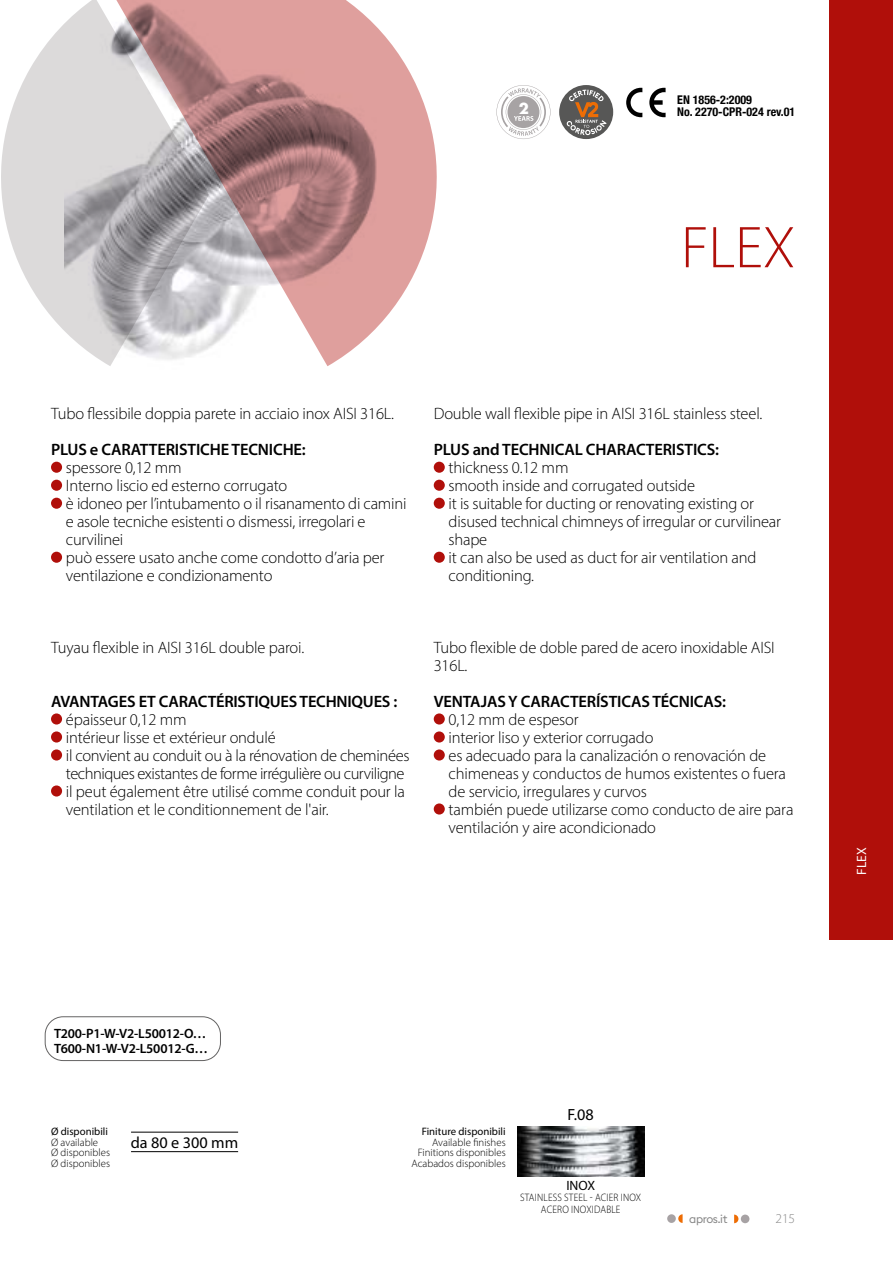
<style>
.page{position:relative;width:893px;height:1263px;background:#fff}
.page>*{position:absolute;margin:0;border:0;box-sizing:border-box;transform-origin:0 0}
.t1{font:300 59.4px "Myriad Pro";color:#b00f0a}
.t2{font:300 16.5px/18px "Myriad Pro";letter-spacing:-.01em;color:#000}
.t3{font:600 16.5px "Myriad Pro";letter-spacing:-.01em;color:#000}
.t4{font:16.2px "Myriad Pro";color:#000}
.t5{font:700 14.85px "Futura";color:#fff}
.t6{font:600 13.5px/15px "Myriad Pro";letter-spacing:-.015em;color:#000}
.t7{font:13.5px "Myriad Pro";color:#000}
.t8{font:13.5px "Myriad Pro";color:#fff}
.t9{font:300 13.5px "Myriad Pro";color:#878787}
.t10{font:700 condensed 12px "Helvetica Neue";color:#000}
.t11{font:11.4px "Euclid Square";letter-spacing:-.03em;color:#878787}
.t12{font:300 10.8px/10.8px "Myriad Pro";color:#000;text-align:right}
.t13{font:300 10.8px/11.7px "Myriad Pro";letter-spacing:.02em;color:#000;text-align:center;scale:.9 1}
.t14{font:10.8px "Myriad Pro";color:#000}
</style>
<div class="page">
<hr style="left:131px;top:1132px;width:107px;height:1px;background:#000">
<hr style="left:131px;top:1151px;width:107px;height:1px;background:#000">
<img style="left:517px;top:1127px;width:127px;height:49px">
<svg style="left:209px;top:0;width:228px;height:366px"></svg>
<svg style="left:1px;top:0;width:208px;height:366px"></svg>
<div style="left:51px;top:462px;width:11px;height:11px;background:#b00f0a;border-radius:50%"></div>
<div style="left:51px;top:480px;width:11px;height:11px;background:#b00f0a;border-radius:50%"></div>
<div style="left:51px;top:498px;width:11px;height:11px;background:#b00f0a;border-radius:50%"></div>
<div style="left:51px;top:552px;width:11px;height:11px;background:#b00f0a;border-radius:50%"></div>
<div style="left:434px;top:462px;width:11px;height:11px;background:#b00f0a;border-radius:50%"></div>
<div style="left:434px;top:480px;width:11px;height:11px;background:#b00f0a;border-radius:50%"></div>
<div style="left:434px;top:498px;width:11px;height:11px;background:#b00f0a;border-radius:50%"></div>
<div style="left:434px;top:552px;width:11px;height:11px;background:#b00f0a;border-radius:50%"></div>
<div style="left:51px;top:713px;width:11px;height:11px;background:#b00f0a;border-radius:50%"></div>
<div style="left:51px;top:731px;width:11px;height:11px;background:#b00f0a;border-radius:50%"></div>
<div style="left:51px;top:749px;width:11px;height:11px;background:#b00f0a;border-radius:50%"></div>
<div style="left:51px;top:785px;width:11px;height:11px;background:#b00f0a;border-radius:50%"></div>
<div style="left:434px;top:713px;width:11px;height:11px;background:#b00f0a;border-radius:50%"></div>
<div style="left:434px;top:731px;width:11px;height:11px;background:#b00f0a;border-radius:50%"></div>
<div style="left:434px;top:749px;width:11px;height:11px;background:#b00f0a;border-radius:50%"></div>
<div style="left:434px;top:803px;width:11px;height:11px;background:#b00f0a;border-radius:50%"></div>
<div style="left:45px;top:1016px;width:176px;height:45px;border:1px solid #646363;border-radius:18px"></div>
<div style="left:559px;top:85px;width:54px;height:54px;background:#575756;border-radius:50%"></div>
<svg style="left:566px;top:90px;width:41px;height:45px"></svg>
<svg style="left:626px;top:88px;width:16px;height:29px"></svg>
<svg style="left:649px;top:88px;width:17px;height:29px"></svg>
<svg style="left:496px;top:85px;width:54px;height:54px"></svg>
<div style="left:667px;top:1214px;width:9px;height:9px;background:#a7a2a4;border-radius:50%"></div>
<svg style="left:678px;top:1214px;width:5px;height:9px"></svg>
<svg style="left:734px;top:1214px;width:4px;height:9px"></svg>
<div style="left:741px;top:1214px;width:8px;height:9px;background:#a7a2a4;border-radius:50%"></div>
<div style="left:829px;top:0;width:64px;height:940px;background:#b00f0a"></div>
<p class="t10" style="left:677px;top:90px;width:76px">EN 1856-2:2009</p>
<p class="t5" style="left:519px;top:98px;width:12px">2</p>
<p class="t10" style="left:677px;top:101px;width:120px">No. 2270-CPR-024 rev.01</p>
<h1 class="t1" style="left:681px;top:212px;width:116px">FLEX</h1>
<p class="t2" style="left:51px;top:404px;width:345px">Tubo flessibile doppia parete in acciaio inox AISI 316L.</p>
<p class="t3" style="left:51px;top:439px;width:256px">PLUS e CARATTERISTICHE TECNICHE:</p>
<p class="t2" style="left:66px;top:458px;width:342px">spessore 0,12 mm<br>Interno liscio ed esterno corrugato<br>è idoneo per l’intubamento o il risanamento di camini e asole tecniche esistenti o dismessi, irregolari e curvilinei<br>può essere usato anche come condotto d’aria per ventilazione e condizionamento</p>
<p class="t2" style="left:51px;top:638px;width:255px">Tuyau flexible in AISI 316L double paroi.</p>
<p class="t3" style="left:51px;top:690px;width:348px">AVANTAGES ET CARACTÉRISTIQUES TECHNIQUES :</p>
<p class="t2" style="left:66px;top:710px;width:345px">épaisseur 0,12 mm<br>intérieur lisse et extérieur ondulé<br>il convient au conduit ou à la rénovation de cheminées techniques existantes de forme irrégulière ou curviligne il peut également être utilisé comme conduit pour la ventilation et le conditionnement de l'air.</p>
<p class="t2" style="left:434px;top:404px;width:330px">Double wall flexible pipe in AISI 316L stainless steel.</p>
<p class="t3" style="left:434px;top:439px;width:287px">PLUS and TECHNICAL CHARACTERISTICS:</p>
<p class="t2" style="left:449px;top:458px;width:334px">thickness 0.12 mm<br>smooth inside and corrugated outside<br>it is suitable for ducting or renovating existing or disused technical chimneys of irregular or curvilinear shape<br>it can also be used as duct for air ventilation and conditioning.</p>
<p class="t2" style="left:434px;top:638px;width:342px">Tubo flexible de doble pared de acero inoxidable AISI<br>316L.</p>
<p class="t3" style="left:434px;top:690px;width:294px">VENTAJAS Y CARACTERÍSTICAS TÉCNICAS:</p>
<p class="t2" style="left:449px;top:710px;width:346px">0,12 mm de espesor<br>interior liso y exterior corrugado<br>es adecuado para la canalización o renovación de chimeneas y conductos de humos existentes o fuera de servicio, irregulares y curvos<br>también puede utilizarse como conducto de aire para ventilación y aire acondicionado</p>
<p class="t6" style="left:54px;top:1025px;width:155px">T200-P1-W-V2-L50012-O…<br>T600-N1-W-V2-L50012-G…</p>
<p class="t4" style="left:568px;top:1105px;width:28px">F.08</p>
<p class="t14" style="left:51px;top:1124px;width:58px">Ø disponibili</p>
<p class="t12" style="left:51px;top:1136px;width:61px;text-align:left">Ø available<br>Ø disponibles<br>Ø disponibles</p>
<p class="t4" style="left:131px;top:1132px;width:109px">da 80 e 300 mm</p>
<p class="t14" style="left:422px;top:1124px;width:85px">Finiture disponibili</p>
<p class="t12" style="left:411px;top:1136px;width:96px">Available finishes<br>Finitions disponibles<br>Acabados disponibles</p>
<p class="t7" style="left:566px;top:1177px;width:30px">INOX</p>
<p class="t13" style="left:520px;top:1192px;width:136px">STAINLESS STEEL - ACIER INOX<br>ACERO INOXIDABLE</p>
<p class="t11" style="left:689px;top:1211px;width:40px">apros.it</p>
<p class="t9" style="left:775px;top:1210px;width:21px">215</p>
<p class="t8" style="left:853px;top:875px;width:29px;rotate:-90deg">FLEX</p>
</div>
